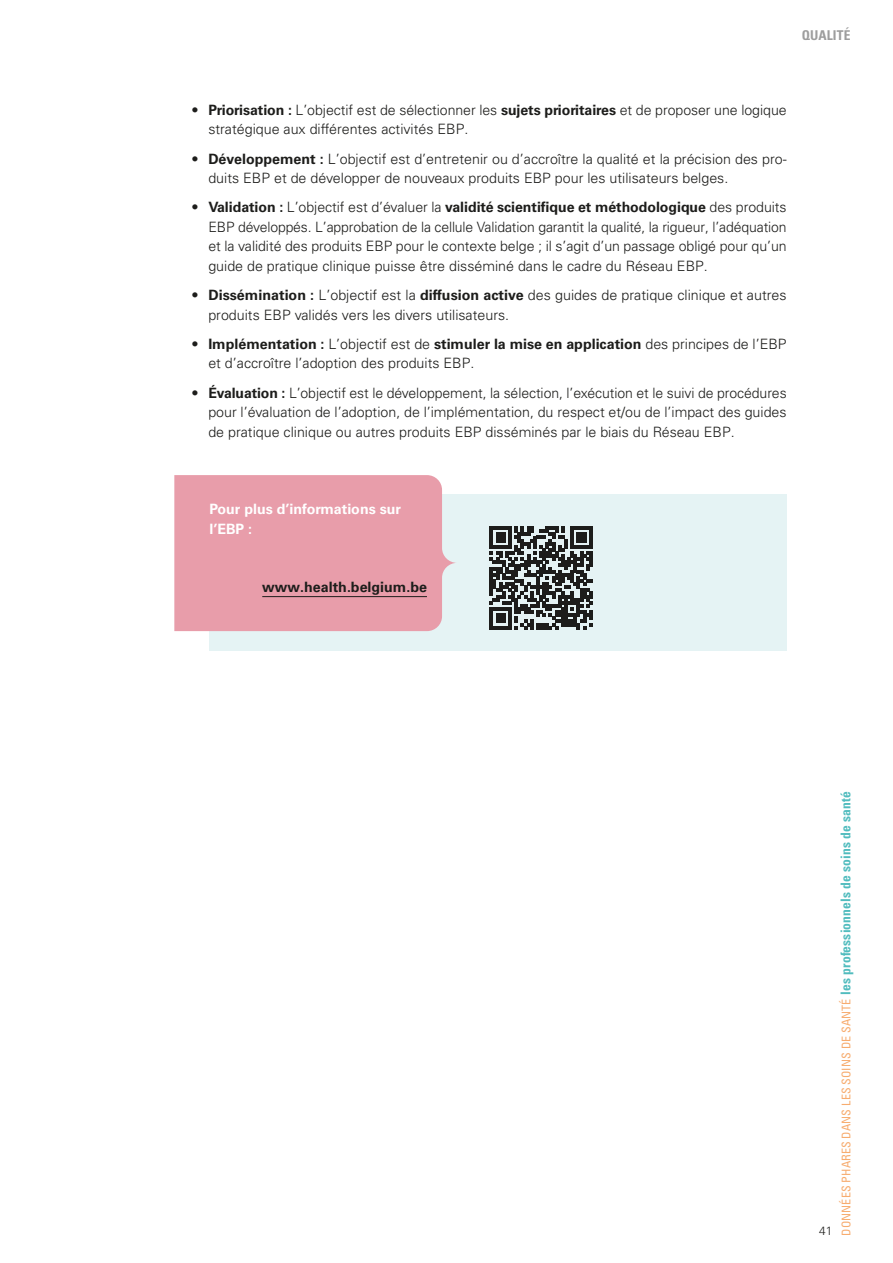
<style>
.page{position:relative;width:893px;height:1263px;background:#fff}
.page>*{position:absolute;margin:0;border:0;box-sizing:border-box;transform-origin:0 0}
.t1{font:300 14.25px/19.5px "Univers LT Std";color:#1d1d1b}
.Meer_weten_over{font:700 14.25px/19.5px "Univers LT Std";color:#fff}
.t2{font:700 14.25px "Univers LT Std";color:#1d1d1b}
.t3{font:700 condensed 13.5px "Univers LT Std";color:#9d9d9d}
.t4{font:condensed 12px "Univers LT Std";letter-spacing:.01em;color:#f7ac6f}
.t5{font:300 12px "Univers LT Std";color:#1d1d1b}
.s1{font-weight:700}
.s2{font-weight:700;font-size:13.5px;color:#51bcbe}
</style>
<div class="page">
<div style="left:209px;top:495px;width:578px;height:156px;background:#e5f3f4"></div>
<div style="left:174px;top:475px;width:283px;height:156px;background:#e89daa"></div>
<hr style="left:262px;top:596px;width:165px;height:1px;background:#1d1d1b">
<svg style="left:490px;top:527px;width:102px;height:102px"></svg>
<p class="t3" style="left:802px;top:26px;width:16px">Qualité</p>
<p class="t1" style="left:208px;top:100px;width:580px;text-indent:-17px">• <span class="s1">Priorisation :</span> L’objectif est de sélectionner les <span class="s1">sujets prioritaires</span> et de proposer une logique stratégique aux différentes activités EBP.</p>
<p class="t1" style="left:208px;top:149px;width:580px;text-indent:-17px">• <span class="s1">Développement :</span> L’objectif est d’entretenir ou d’accroître la qualité et la précision des pro&shy;duits EBP et de développer de nouveaux produits EBP pour les utilisateurs belges.</p>
<p class="t1" style="left:208px;top:198px;width:580px;text-align:justify;text-indent:-17px">• <span class="s1">Validation :</span> L’objectif est d’évaluer la <span class="s1">validité scientifique et méthodologique</span> des produits EBP développés. L’approbation de la cellule Validation garantit la qualité, la rigueur, l’adéquation et la validité des produits EBP pour le contexte belge ; il s’agit d’un passage obligé pour qu’un guide de pratique clinique puisse être disséminé dans le cadre du Réseau EBP.</p>
<p class="t1" style="left:208px;top:285px;width:580px;text-indent:-17px">• <span class="s1">Dissémination :</span> L’objectif est la <span class="s1">diffusion active</span> des guides de pratique clinique et autres produits EBP validés vers les divers utilisateurs.</p>
<p class="t1" style="left:208px;top:334px;width:580px;text-indent:-17px">• <span class="s1">Implémentation :</span> L’objectif est de <span class="s1">stimuler la mise en application</span> des principes de l’EBP et d’accroître l’adoption des produits EBP.</p>
<p class="t1" style="left:208px;top:383px;width:580px;text-align:justify;text-indent:-17px">• <span class="s1">Évaluation :</span> L’objectif est le développement, la sélection, l’exécution et le suivi de procédures pour l’évaluation de l’adoption, de l’implémentation, du respect et/ou de l’impact des guides de pratique clinique ou autres produits EBP disséminés par le biais du Réseau EBP.</p>
<p class="Meer_weten_over" style="left:209px;top:499px;width:193px">Pour plus d’informations sur l’EBP :</p>
<p class="t2" style="left:262px;top:579px;width:166px">www.health.belgium.be</p>
<p class="t5" style="left:819px;top:1223px;width:15px">41</p>
<p class="t4" style="left:839px;top:1236px;width:446px;rotate:-90deg">DONNÉES PHARES DANS LES SOINS DE SANTÉ <span class="s2">les professionnels de soins de santé</span></p>
</div>
